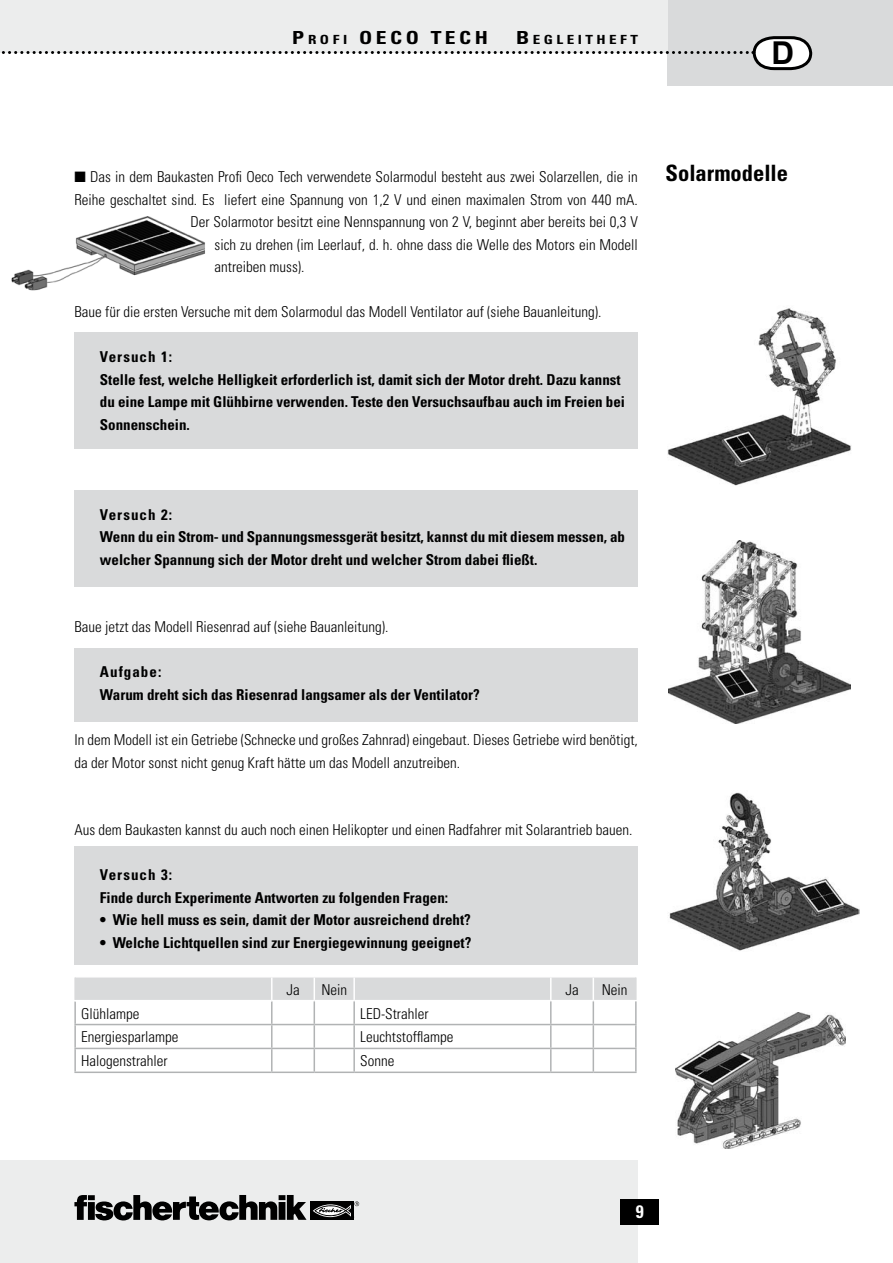
<style>
.page{position:relative;width:893px;height:1263px;background:#fff}
.page>*{position:absolute;margin:0;border:0;box-sizing:border-box;transform-origin:0 0}
.t1{font:700 31.5px "Arial";color:#000}
.t2{font:700 condensed 18px "Univers";letter-spacing:.16em;color:#000;scale:1.2 1}
.t3{font:700 condensed 18px "Univers";color:#fff}
.t4{font:300 condensed 15px/22.5px "Univers";color:#000}
.t5{font:700 condensed 15px/22.5px "Univers";color:#000}
.t6{font:700 condensed 12.6px "Univers";letter-spacing:.23em;color:#000;scale:1.2 1}
.s1{font-size:12.6px}
.s2{font-size:18px}
.s3{font-weight:700;font-size:22.5px}
</style>
<div class="page">
<div style="left:668px;top:0;width:225px;height:85px;background:#d9dadb"></div>
<div style="left:0;top:0;width:668px;height:52px;background:#eceded"></div>
<div style="left:0;top:1161px;width:638px;height:102px;background:#eceded"></div>
<div style="left:621px;top:1199px;width:38px;height:26px;background:#000"></div>
<svg style="left:0;top:36px;width:813px;height:36px"></svg>
<div style="left:310px;top:1202px;width:44px;height:18px;background:#000"></div>
<svg style="left:74px;top:1195px;width:233px;height:25px"></svg>
<svg style="left:313px;top:1201px;width:46px;height:17px"></svg>
<div style="left:75px;top:332px;width:563px;height:117px;background:#d9dadb"></div>
<div style="left:75px;top:490px;width:563px;height:96px;background:#d9dadb"></div>
<div style="left:74px;top:648px;width:564px;height:73px;background:#d9dadb"></div>
<div style="left:74px;top:846px;width:564px;height:118px;background:#d9dadb"></div>
<img style="left:669px;top:792px;width:190px;height:159px">
<img style="left:675px;top:1012px;width:171px;height:136px">
<img style="left:12px;top:216px;width:193px;height:74px">
<hr style="left:635px;top:977px;width:2px;height:23px;background:#d9dadb">
<hr style="left:74px;top:1001px;width:2px;height:23px;background:#b1b3b4">
<hr style="left:635px;top:1001px;width:2px;height:23px;background:#b1b3b4">
<hr style="left:74px;top:1024px;width:198px;height:1px;background:#b1b3b4">
<hr style="left:74px;top:1025px;width:2px;height:23px;background:#b1b3b4">
<hr style="left:593px;top:1024px;width:44px;height:1px;background:#b1b3b4">
<hr style="left:635px;top:1025px;width:2px;height:23px;background:#b1b3b4">
<hr style="left:74px;top:1048px;width:198px;height:1px;background:#b1b3b4">
<hr style="left:74px;top:1049px;width:2px;height:22px;background:#b1b3b4">
<hr style="left:593px;top:1048px;width:44px;height:1px;background:#b1b3b4">
<svg style="left:75px;top:977px;width:561px;height:94px"></svg>
<hr style="left:635px;top:1049px;width:2px;height:22px;background:#b1b3b4">
<hr style="left:74px;top:1071px;width:198px;height:2px;background:#b1b3b4">
<hr style="left:272px;top:1071px;width:42px;height:2px;background:#b1b3b4">
<hr style="left:314px;top:1071px;width:40px;height:2px;background:#b1b3b4">
<hr style="left:354px;top:1071px;width:197px;height:2px;background:#b1b3b4">
<hr style="left:551px;top:1071px;width:42px;height:2px;background:#b1b3b4">
<hr style="left:593px;top:1071px;width:44px;height:2px;background:#b1b3b4">
<hr style="left:271px;top:977px;width:2px;height:23px;background:#fff">
<hr style="left:74px;top:1000px;width:198px;height:1px;background:#fff">
<hr style="left:74px;top:977px;width:2px;height:23px;background:#d9dadb">
<img style="left:669px;top:540px;width:182px;height:183px">
<img style="left:668px;top:308px;width:183px;height:178px">
<p class="t2" style="left:292px;top:27px;width:165px">P<span class="s1">ROFI</span> OECO TECH</p>
<p class="t6" style="left:516px;top:32px;width:68px"><span class="s2">B</span>EGLEITHE</p>
<p class="t6" style="left:620px;top:32px;width:16px">FT</p>
<h1 class="t1" style="left:772px;top:32px;width:24px">D</h1>
<p class="t4" style="left:74px;top:166px;width:715px">■ Das in dem Baukasten Profi Oeco Tech verwendete Solarmodul besteht aus zwei Solarzellen, die in <span class="s3">Solarmodelle</span></p>
<p class="t4" style="left:74px;top:188px;width:565px">Reihe geschaltet sind. Es liefert eine Spannung von 1,2 V und einen maximalen Strom von 440 mA.</p>
<p class="t4" style="left:191px;top:211px;width:449px">Der Solarmotor besitzt eine Nennspannung von 2 V, beginnt aber bereits bei 0,3 V</p>
<p class="t4" style="left:215px;top:233px;width:425px">sich zu drehen (im Leerlauf, d. h. ohne dass die Welle des Motors ein Modell</p>
<p class="t4" style="left:215px;top:256px;width:91px">antreiben muss).</p>
<p class="t4" style="left:74px;top:301px;width:528px">Baue für die ersten Versuche mit dem Solarmodul das Modell Ventilator auf (siehe Bauanleitung).</p>
<p class="t5" style="left:100px;top:346px;width:527px">Versuch 1:<br>Stelle fest, welche Helligkeit erforderlich ist, damit sich der Motor dreht. Dazu kannst du eine Lampe mit Glühbirne verwenden. Teste den Versuchsaufbau auch im Freien bei Sonnenschein.</p>
<p class="t5" style="left:100px;top:503px;width:527px">Versuch 2:<br>Wenn du ein Strom- und Spannungsmessgerät besitzt, kannst du mit diesem messen, ab welcher Spannung sich der Motor dreht und welcher Strom dabei fließt.</p>
<p class="t4" style="left:74px;top:616px;width:315px">Baue jetzt das Modell Riesenrad auf (siehe Bauanleitung).</p>
<p class="t5" style="left:100px;top:661px;width:381px">Aufgabe:<br>Warum dreht sich das Riesenrad langsamer als der Ventilator?</p>
<p class="t4" style="left:74px;top:728px;width:565px">In dem Modell ist ein Getriebe (Schnecke und großes Zahnrad) eingebaut. Dieses Getriebe wird benötigt, da der Motor sonst nicht genug Kraft hätte um das Modell anzutreiben.</p>
<p class="t4" style="left:74px;top:818px;width:560px">Aus dem Baukasten kannst du auch noch einen Helikopter und einen Radfahrer mit Solarantrieb bauen.</p>
<p class="t5" style="left:100px;top:863px;width:350px">Versuch 3:<br>Finde durch Experimente Antworten zu folgenden Fragen:</p>
<p class="t5" style="left:100px;top:908px;width:373px">• Wie hell muss es sein, damit der Motor ausreichend dreht?</p>
<p class="t5" style="left:100px;top:931px;width:373px">• Welche Lichtquellen sind zur Energiegewinnung geeignet?</p>
<p class="t4" style="left:286px;top:978px;width:15px">Ja</p>
<p class="t4" style="left:321px;top:978px;width:27px">Nein</p>
<p class="t4" style="left:565px;top:978px;width:15px">Ja</p>
<p class="t4" style="left:602px;top:978px;width:27px">Nein</p>
<p class="t4" style="left:81px;top:1002px;width:60px">Glühlampe</p>
<p class="t4" style="left:360px;top:1002px;width:70px">LED-Strahler</p>
<p class="t4" style="left:81px;top:1026px;width:99px">Energiesparlampe</p>
<p class="t4" style="left:360px;top:1026px;width:95px">Leuchtstofflampe</p>
<p class="t4" style="left:81px;top:1050px;width:88px">Halogenstrahler</p>
<p class="t4" style="left:360px;top:1050px;width:36px">Sonne</p>
<p class="t3" style="left:636px;top:1201px;width:9px">9</p>
</div>
